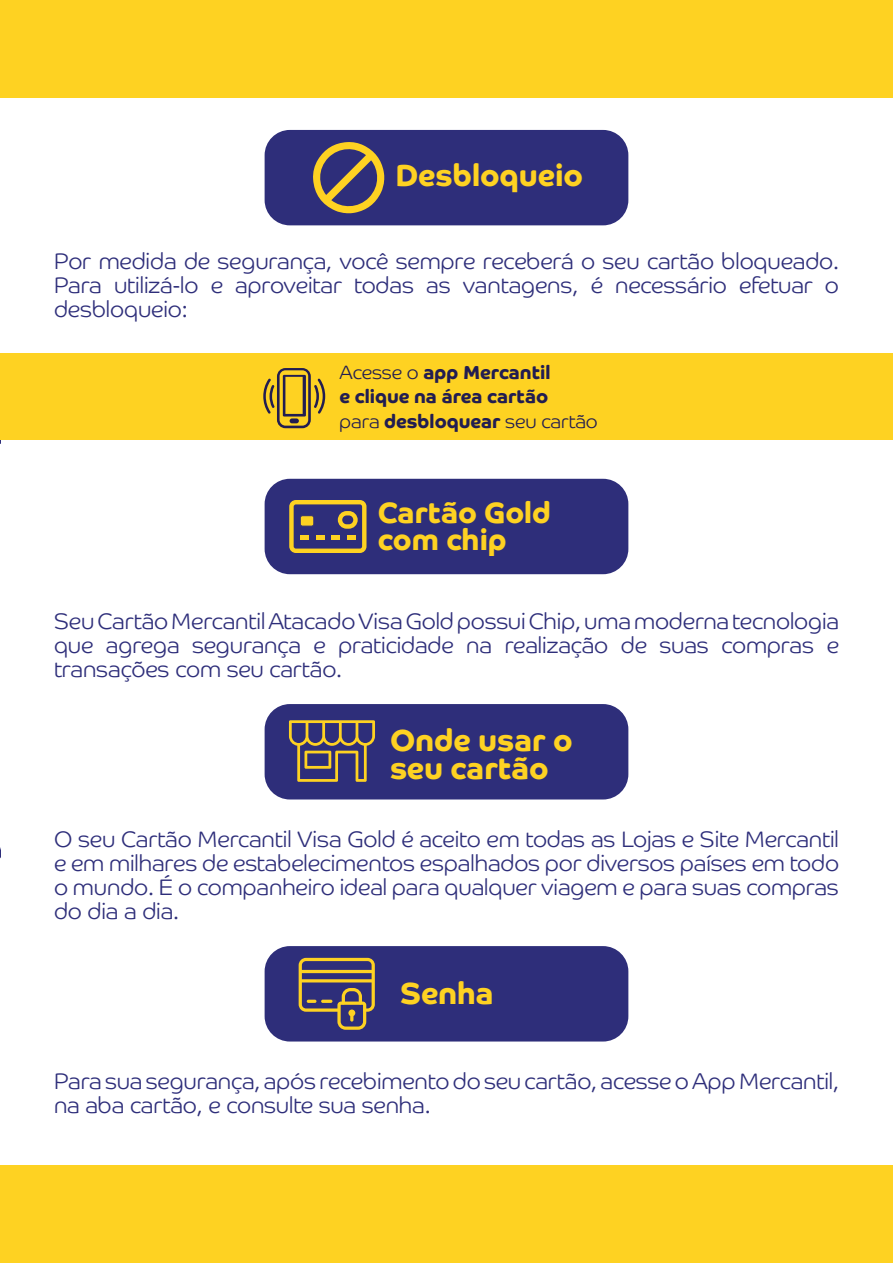
<style>
.page{position:relative;width:893px;height:1263px;background:#fff}
.page>*{position:absolute;margin:0;border:0;box-sizing:border-box;transform-origin:0 0}
.t1{font:700 30.6px/28.5px "Co Headline";color:#fed222}
.t2{font:700 29.55px/27.5px "Co Headline";color:#fed222}
.t3{font:300 22.5px/24px "Co Headline";color:#2e2e7a;text-align:justify}
.t4{font:700 18.9px/24.5px "Co Headline";color:#221d51}
.s1{font-weight:300}
</style>
<div class="page">
<div style="left:0;top:1166px;width:893px;height:97px;background:#fed222"></div>
<div style="left:0;top:0;width:893px;height:97px;background:#fed222"></div>
<div style="left:265px;top:130px;width:363px;height:95px;background:#2e2e7a;border-radius:25px"></div>
<svg style="left:313px;top:142px;width:71px;height:71px"></svg>
<div style="left:265px;top:479px;width:363px;height:95px;background:#2e2e7a;border-radius:25px"></div>
<svg style="left:289px;top:500px;width:77px;height:53px"></svg>
<div style="left:300px;top:516px;width:14px;height:10px;background:#fed222;border-radius:2px"></div>
<div style="left:300px;top:515px;width:14px;height:11px;border:1px solid #2e2e7a;border-radius:2px"></div>
<div style="left:265px;top:704px;width:363px;height:95px;background:#2e2e7a;border-radius:25px"></div>
<svg style="left:289px;top:720px;width:86px;height:62px"></svg>
<div style="left:265px;top:946px;width:363px;height:95px;background:#2e2e7a;border-radius:25px"></div>
<svg style="left:299px;top:958px;width:76px;height:72px"></svg>
<div style="left:0;top:354px;width:893px;height:86px;background:#fed222"></div>
<svg style="left:263px;top:368px;width:62px;height:60px"></svg>
<h1 class="t1" style="left:395px;top:161px;width:189px">Desbloqueio</h1>
<p class="t3" style="left:54px;top:247px;width:786px">Por medida de segurança, você sempre receberá o seu cartão bloqueado.<br>Para utilizá-lo e aproveitar todas as vantagens, é necessário efetuar o desbloqueio:</p>
<p class="t4" style="left:340px;top:360px;width:260px"><span class="s1">Acesse o</span> app Mercantil<br>e clique na área cartão<br><span class="s1">para</span> desbloquear <span class="s1">seu cartão</span></p>
<h2 class="t2" style="left:378px;top:499px;width:174px">Cartão Gold com chip</h2>
<p class="t3" style="left:54px;top:607px;width:787px">Seu Cartão Mercantil Atacado Visa Gold possui Chip, uma moderna tecnologia que agrega segurança e praticidade na realização de suas compras e transações com seu cartão.</p>
<h1 class="t1" style="left:390px;top:726px;width:184px">Onde usar o seu cartão</h1>
<p class="t3" style="left:54px;top:825px;width:786px">O seu Cartão Mercantil Visa Gold é aceito em todas as Lojas e Site Mercantil e em milhares de estabelecimentos espalhados por diversos países em todo o mundo. É o companheiro ideal para qualquer viagem e para suas compras do dia a dia.</p>
<h1 class="t1" style="left:400px;top:979px;width:95px">Senha</h1>
<p class="t3" style="left:54px;top:1067px;width:786px">Para sua segurança, após recebimento do seu cartão, acesse o App Mercantil, na aba cartão, e consulte sua senha.</p>
</div>
